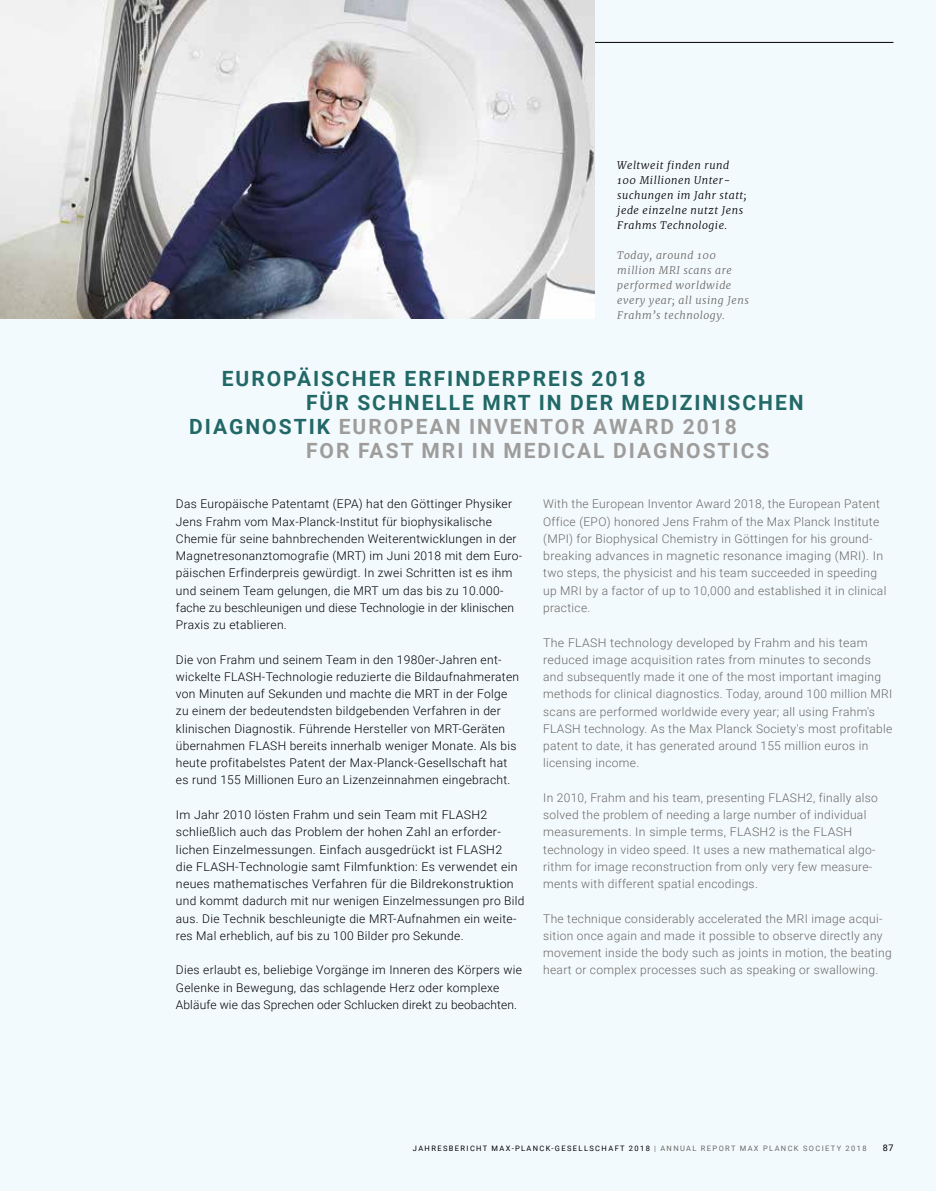
<style>
.page{position:relative;width:936px;height:1191px;background:#fff}
.page>*{position:absolute;margin:0;border:0;box-sizing:border-box;transform-origin:0 0}
.t1{font:700 21px "Roboto";letter-spacing:.095em;color:#9e9d9b}
.t2{font:700 21px "Roboto";letter-spacing:.095em;color:#216866}
.t3{font:300 12px/17.2px "Roboto";letter-spacing:.025em;color:#000}
.t4{font:300 12px/17.2px "Roboto";letter-spacing:.025em;color:#6a6864}
.t5{font:italic 300 10.5px/15px "Merriweather";letter-spacing:.05em;color:#000}
.t6{font:italic 300 10.5px/15px "Merriweather";letter-spacing:.05em;color:#6a6864}
.t7{font:9px "Roboto";color:#000}
.t8{font:7.5px "Roboto";letter-spacing:.185em;color:#000}
.s1{color:#216866}
.s2{color:#6a6864}
</style>
<div class="page">
<div style="left:0;top:0;width:935px;height:1191px;background:#f3fafe"></div>
<hr style="left:0;top:42px;width:893px;height:1px;background:#000">
<img style="left:0;top:0;width:594px;height:319px">
<p class="t5" style="left:617px;top:157px;width:131px">Weltweit finden rund<br>100 Millionen Unter&shy;suchungen im Jahr statt; jede einzelne nutzt Jens<br>Frahms Technologie.</p>
<p class="t6" style="left:617px;top:247px;width:133px">Today, around 100 million MRI scans are performed worldwide every year; all using Jens<br>Frahm’s technology.</p>
<h1 class="t2" style="left:222px;top:363px;width:425px">EUROPÄISCHER ERFINDERPREIS 2018</h1>
<h1 class="t2" style="left:306px;top:387px;width:499px">FÜR SCHNELLE MRT IN DER MEDIZINISCHEN</h1>
<h1 class="t1" style="left:189px;top:412px;width:549px"><span class="s1">DIAGNOSTIK</span> EUROPEAN INVENTOR AWARD 2018</h1>
<h1 class="t1" style="left:306px;top:436px;width:465px">FOR FAST MRI IN MEDICAL DIAGNOSTICS</h1>
<p class="t3" style="left:176px;top:495px;width:348px">Das Europäische Patentamt (EPA) hat den Göttinger Physiker Jens Frahm vom Max-Planck-Institut für biophysikalische Chemie für seine bahnbrechenden Weiterentwicklungen in der Magnetresonanztomografie (MRT) im Juni 2018 mit dem Euro&shy;päischen Erfinderpreis gewürdigt. In zwei Schritten ist es ihm und seinem Team gelungen, die MRT um das bis zu 10.000- fache zu beschleunigen und diese Technologie in der klinischen Praxis zu etablieren.</p>
<p class="t3" style="left:176px;top:650px;width:345px">Die von Frahm und seinem Team in den 1980er-Jahren ent&shy;wickelte FLASH-Technologie reduzierte die Bildaufnahmeraten von Minuten auf Sekunden und machte die MRT in der Folge zu einem der bedeutendsten bildgebenden Verfahren in der klinischen Diagnostik. Führende Hersteller von MRT-Geräten übernahmen FLASH bereits innerhalb weniger Monate. Als bis heute profitabelstes Patent der Max-Planck-Gesellschaft hat es rund 155 Millionen Euro an Lizenzeinnahmen eingebracht.</p>
<p class="t3" style="left:176px;top:805px;width:350px">Im Jahr 2010 lösten Frahm und sein Team mit FLASH2 schließlich auch das Problem der hohen Zahl an erforder&shy;lichen Einzelmessungen. Einfach ausgedrückt ist FLASH2<br>die FLASH-Technologie samt Filmfunktion: Es verwendet ein neues mathematisches Verfahren für die Bildrekonstruktion und kommt dadurch mit nur wenigen Einzelmessungen pro Bild aus. Die Technik beschleunigte die MRT-Aufnahmen ein weite&shy;res Mal erheblich, auf bis zu 100 Bilder pro Sekunde.</p>
<p class="t3" style="left:176px;top:961px;width:347px">Dies erlaubt es, beliebige Vorgänge im Inneren des Körpers wie<br>Gelenke in Bewegung, das schlagende Herz oder komplexe<br>Abläufe wie das Sprechen oder Schlucken direkt zu beobachten.</p>
<p class="t4" style="left:543px;top:495px;width:345px">With the European Inventor Award 2018, the European Patent Office (EPO) honored Jens Frahm of the Max Planck Institute (MPI) for Biophysical Chemistry in Göttingen for his ground&shy;breaking advances in magnetic resonance imaging (MRI). In two steps, the physicist and his team succeeded in speeding up MRI by a factor of up to 10,000 and established it in clinical practice.</p>
<p class="t4" style="left:543px;top:633px;width:351px">The FLASH technology developed by Frahm and his team reduced image acquisition rates from minutes to seconds and subsequently made it one of the most important imaging methods for clinical diagnostics. Today, around 100 million MRI scans are performed worldwide every year; all using Frahm's FLASH technology. As the Max Planck Society's most profitable patent to date, it has generated around 155 million euros in licensing income.</p>
<p class="t4" style="left:543px;top:788px;width:336px">In 2010, Frahm and his team, presenting FLASH2, finally also solved the problem of needing a large number of individual measurements. In simple terms, FLASH2 is the FLASH technology in video speed. It uses a new mathematical algo&shy;rithm for image reconstruction from only very few measure&shy;ments with different spatial encodings.</p>
<p class="t4" style="left:543px;top:909px;width:350px">The technique considerably accelerated the MRI image acqui&shy;sition once again and made it possible to observe directly any movement inside the body such as joints in motion, the beating heart or complex processes such as speaking or swallowing.</p>
<p class="t8" style="left:413px;top:1143px;width:455px">JAHRESBERICHT MAX-PLANCK-GESELLSCHAFT 2018 <span class="s2">| ANNUAL REPORT MAX PLANCK SOCIETY 2018</span></p>
<p class="t7" style="left:882px;top:1141px;width:12px">87</p>
</div>
